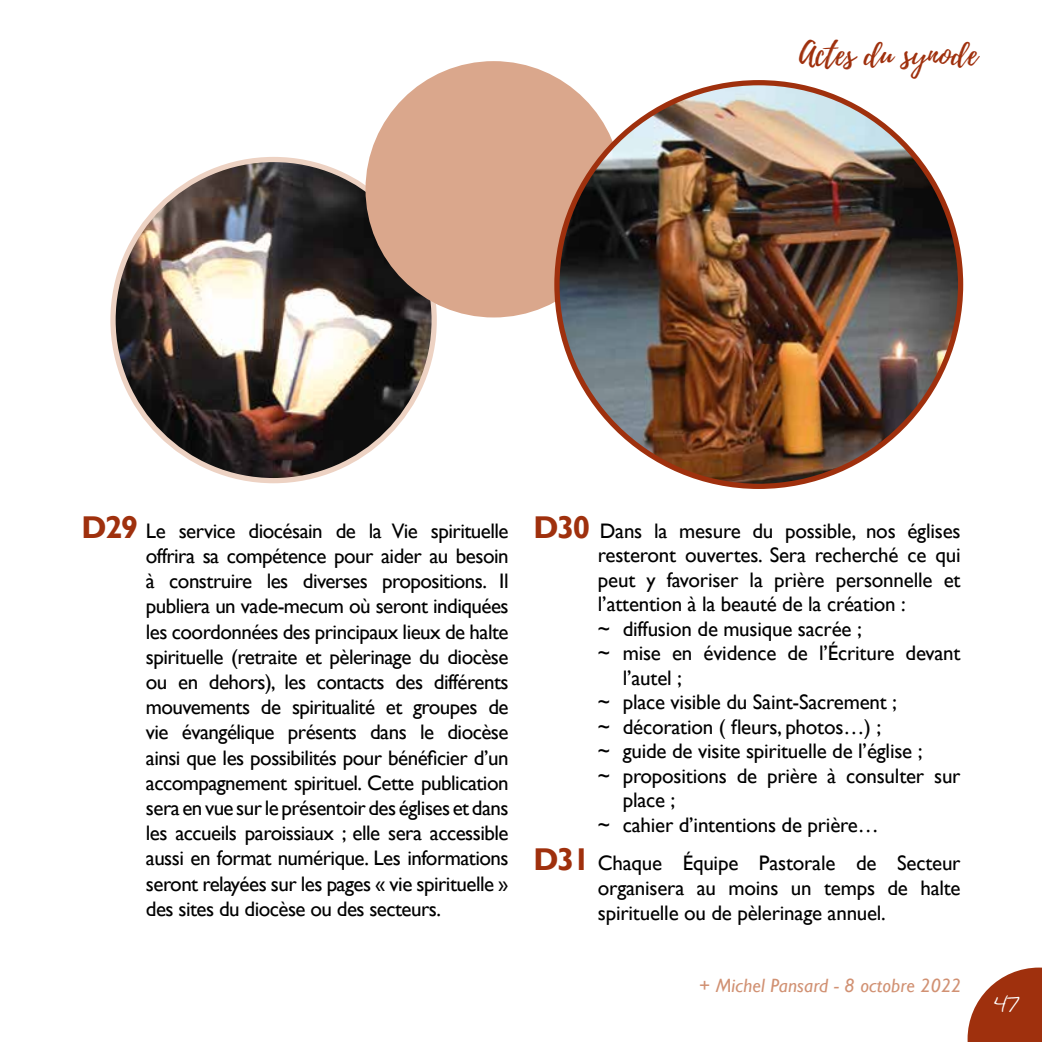
<style>
.page{position:relative;width:1042px;height:1042px;background:#fff}
.page>*{position:absolute;margin:0;border:0;box-sizing:border-box;transform-origin:0 0}
.t1{font:31.5px "Playlist Script";color:#9f300d}
.t2{font:21px/25.2px "Gill Sans";letter-spacing:-.01em;color:#000;text-align:justify}
.t3{font:21px "Daniel";color:#fff}
.t4{font:italic 19.25px "Gill Sans";letter-spacing:.01em;color:#d19173}
.s1{font-weight:700;font-size:31.5px;color:#9f300d}
</style>
<div class="page">
<svg style="left:967px;top:967px;width:75px;height:75px"></svg>
<img style="left:113px;top:159px;width:321px;height:322px;border-radius:161px">
<div style="left:365px;top:61px;width:257px;height:256px;background:#daa78c;border-radius:50%"></div>
<img style="left:557px;top:83px;width:403px;height:403px;border-radius:202px">
<h1 class="t1" style="left:799px;top:32px;width:180px">Actes du synode</h1>
<p class="t2" style="left:146px;top:518px;width:364px;text-indent:-64px"><span class="s1">D29</span> Le service diocésain de la Vie spirituelle offrira sa compétence pour aider au besoin à construire les diverses propositions. Il publiera un vade-mecum où seront indiquées les coordonnées des principaux lieux de halte spirituelle (retraite et pèlerinage du diocèse ou en dehors), les contacts des différents mouvements de spiritualité et groupes de vie évangélique présents dans le diocèse ainsi que les possibilités pour bénéficier d’un accompagnement spirituel. Cette publication sera en vue sur le présentoir des églises et dans les accueils paroissiaux ; elle sera accessible aussi en format numérique. Les informations seront relayées sur les pages « vie spirituelle » des sites du diocèse ou des secteurs.</p>
<p class="t2" style="left:533px;top:518px;width:429px"><span class="s1">D30</span> Dans la mesure du possible, nos églises</p>
<p class="t2" style="left:598px;top:543px;width:364px">resteront ouvertes. Sera recherché ce qui</p>
<p class="t2" style="left:598px;top:567px;width:364px">peut y favoriser la prière personnelle et</p>
<p class="t2" style="left:598px;top:592px;width:309px">l’attention à la beauté de la création :</p>
<p class="t2" style="left:598px;top:616px;width:265px">~ diffusion de musique sacrée ;</p>
<p class="t2" style="left:598px;top:641px;width:364px">~ mise en évidence de l’Écriture devant</p>
<p class="t2" style="left:623px;top:665px;width:61px">l’autel ;</p>
<p class="t2" style="left:598px;top:690px;width:301px">~ place visible du Saint-Sacrement ;</p>
<p class="t2" style="left:598px;top:714px;width:285px">~ décoration ( fleurs, photos…) ;</p>
<p class="t2" style="left:598px;top:739px;width:326px">~ guide de visite spirituelle de l’église ;</p>
<p class="t2" style="left:598px;top:763px;width:364px">~ propositions de prière à consulter sur</p>
<p class="t2" style="left:623px;top:788px;width:54px">place ;</p>
<p class="t2" style="left:598px;top:812px;width:282px">~ cahier d’intentions de prière…</p>
<p class="t2" style="left:598px;top:850px;width:364px;text-indent:-64px"><span class="s1">D31</span> Chaque Équipe Pastorale de Secteur organisera au moins un temps de halte spirituelle ou de pèlerinage annuel.</p>
<p class="t4" style="left:699px;top:974px;width:264px">+ Michel Pansard - 8 octobre 2022</p>
<p class="t3" style="left:994px;top:992px;width:28px">47</p>
</div>
